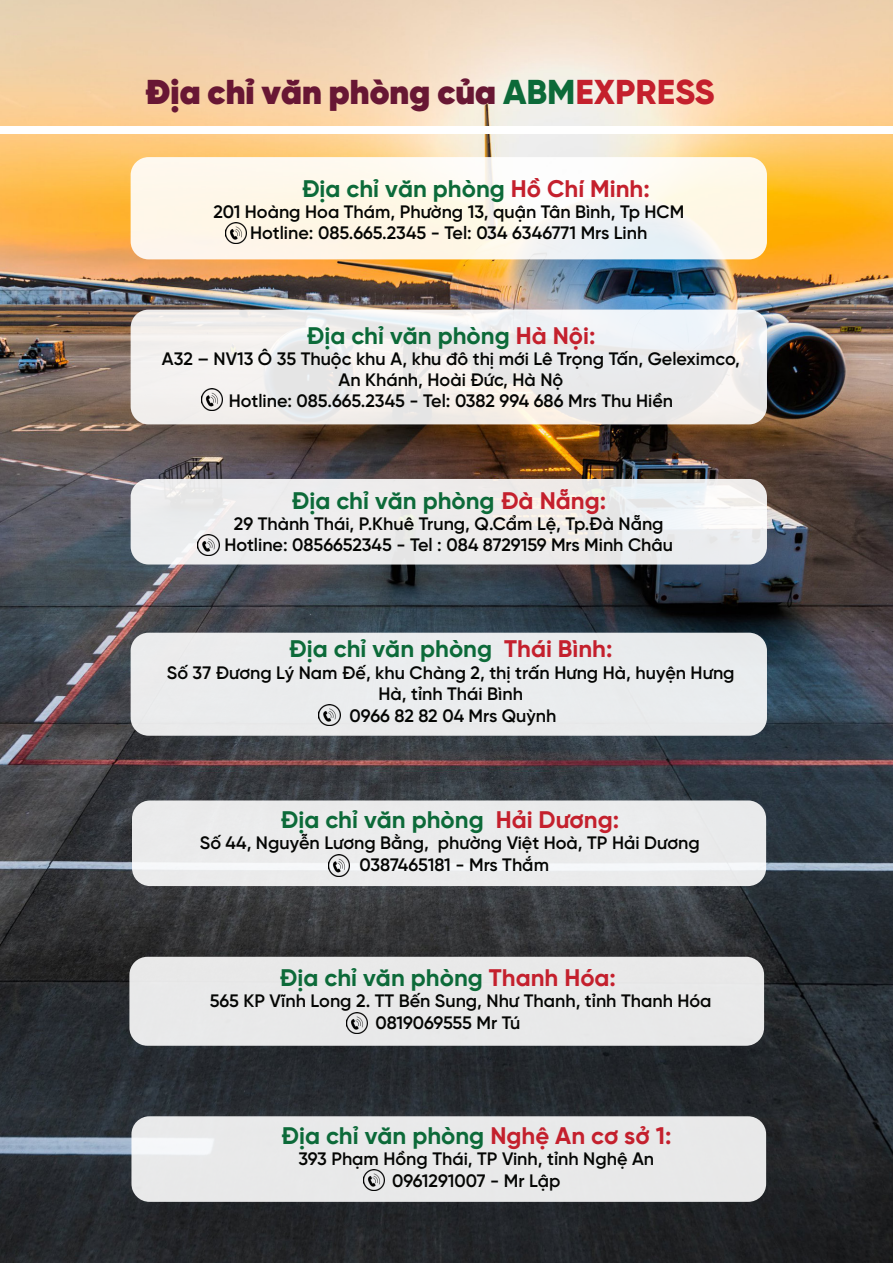
<style>
.page{position:relative;width:893px;height:1263px;background:#fff}
.page>*{position:absolute;margin:0;border:0;box-sizing:border-box;transform-origin:0 0}
.t1{font:900 34.5px "SVN Gilroy";color:#681734}
.t2{font:700 24px "SVN Gilroy";color:#0c6a39}
.t3{font:600 18px/21px "SVN Gilroy";color:#040503;text-align:center}
.s1{font-family:"SVN Gilroy X Bold";font-weight:400;color:#0c6a39}
.s2{font-family:"SVN Gilroy X Bold";font-weight:400;color:#c4202d}
.s3{color:#c4202d}
</style>
<div class="page">
<img style="left:0;top:0;width:893px;height:1263px">
<div style="left:131px;top:1116px;width:635px;height:86px;background:#e8e9e9;border-radius:18px"></div>
<img style="left:363px;top:1169px;width:22px;height:21px">
<div style="left:0;top:126px;width:892px;height:7px;background:#fff"></div>
<svg style="left:131px;top:157px;width:636px;height:102px;fill:#fef7eb"></svg>
<img style="left:225px;top:222px;width:21px;height:21px">
<div style="left:131px;top:310px;width:636px;height:114px;background:linear-gradient(to right,#f1eeec,#eceded);border-radius:18px"></div>
<img style="left:202px;top:389px;width:21px;height:21px">
<svg style="left:131px;top:479px;width:636px;height:85px;background:#ececec"></svg>
<img style="left:198px;top:534px;width:21px;height:21px">
<div style="left:131px;top:633px;width:636px;height:103px;background:#eaeced;border-radius:18px"></div>
<img style="left:319px;top:704px;width:21px;height:22px">
<div style="left:132px;top:800px;width:634px;height:86px;background:linear-gradient(to right,#ebecec,#ebeced);border-radius:18px"></div>
<img style="left:328px;top:855px;width:21px;height:21px">
<div style="left:129px;top:957px;width:635px;height:89px;background:#e8e9e9;border-radius:18px"></div>
<img style="left:347px;top:1013px;width:21px;height:21px">
<p class="t1" style="left:146px;top:66px;width:571px">Địa chỉ văn phòng của <span class="s1">ABM</span><span class="s2">EXPRESS</span></p>
<p class="t2" style="left:302px;top:171px;width:350px">Địa chỉ văn phòng <span class="s3">Hồ Chí Minh:</span></p>
<p class="t3" style="left:213px;top:200px;width:472px">201 Hoàng Hoa Thám, Phường 13, quận Tân Bình, Tp HCM<br>Hotline: 085.665.2345 - Tel: 034 6346771 Mrs Linh</p>
<p class="t2" style="left:307px;top:318px;width:290px">Địa chỉ văn phòng <span class="s3">Hà Nội:</span></p>
<p class="t3" style="left:162px;top:347px;width:579px">A32 – NV13 Ô 35 Thuộc khu A, khu đô thị mới Lê Trọng Tấn, Geleximco,<br>An Khánh, Hoài Đức, Hà Nộ</p>
<p class="t3" style="left:229px;top:389px;width:446px">Hotline: 085.665.2345 - Tel: 0382 994 686 Mrs Thu Hiền</p>
<p class="t2" style="left:291px;top:483px;width:316px">Địa chỉ văn phòng <span class="s3">Đà Nẵng:</span></p>
<p class="t3" style="left:234px;top:513px;width:431px">29 Thành Thái, P.Khuê Trung, Q.Cẩm Lệ, Tp.Đà Nẵng</p>
<p class="t3" style="left:224px;top:534px;width:450px">Hotline: 0856652345 - Tel : 084 8729159 Mrs Minh Châu</p>
<p class="t2" style="left:289px;top:631px;width:325px">Địa chỉ văn phòng <span class="s3">Thái Bình:</span></p>
<p class="t3" style="left:167px;top:661px;width:569px;line-height:21.6px">Số 37 Đương Lý Nam Đế, khu Chàng 2, thị trấn Hưng Hà, huyện Hưng<br>Hà, tỉnh Thái Bình</p>
<p class="t3" style="left:350px;top:704px;width:208px">0966 82 82 04 Mrs Quỳnh</p>
<p class="t2" style="left:280px;top:802px;width:340px">Địa chỉ văn phòng <span class="s3">Hải Dương:</span></p>
<p class="t3" style="left:200px;top:831px;width:501px">Số 44, Nguyễn Lương Bằng, phường Việt Hoà, TP Hải Dương</p>
<p class="t3" style="left:360px;top:853px;width:191px">0387465181 - Mrs Thắm</p>
<p class="t2" style="left:280px;top:960px;width:338px">Địa chỉ văn phòng <span class="s3">Thanh Hóa:</span></p>
<p class="t3" style="left:375px;top:989px;width:338px;line-height:21.6px;text-align:left;text-indent:-166px">565 KP Vĩnh Long 2. TT Bến Sung, Như Thanh, tỉnh Thanh Hóa<br>0819069555 Mr Tú</p>
<p class="t2" style="left:281px;top:1118px;width:392px">Địa chỉ văn phòng <span class="s3">Nghệ An cơ sở 1:</span></p>
<p class="t3" style="left:298px;top:1147px;width:357px">393 Phạm Hồng Thái, TP Vinh, tỉnh Nghệ An</p>
<p class="t3" style="left:392px;top:1169px;width:170px">0961291007 - Mr Lập</p>
</div>
